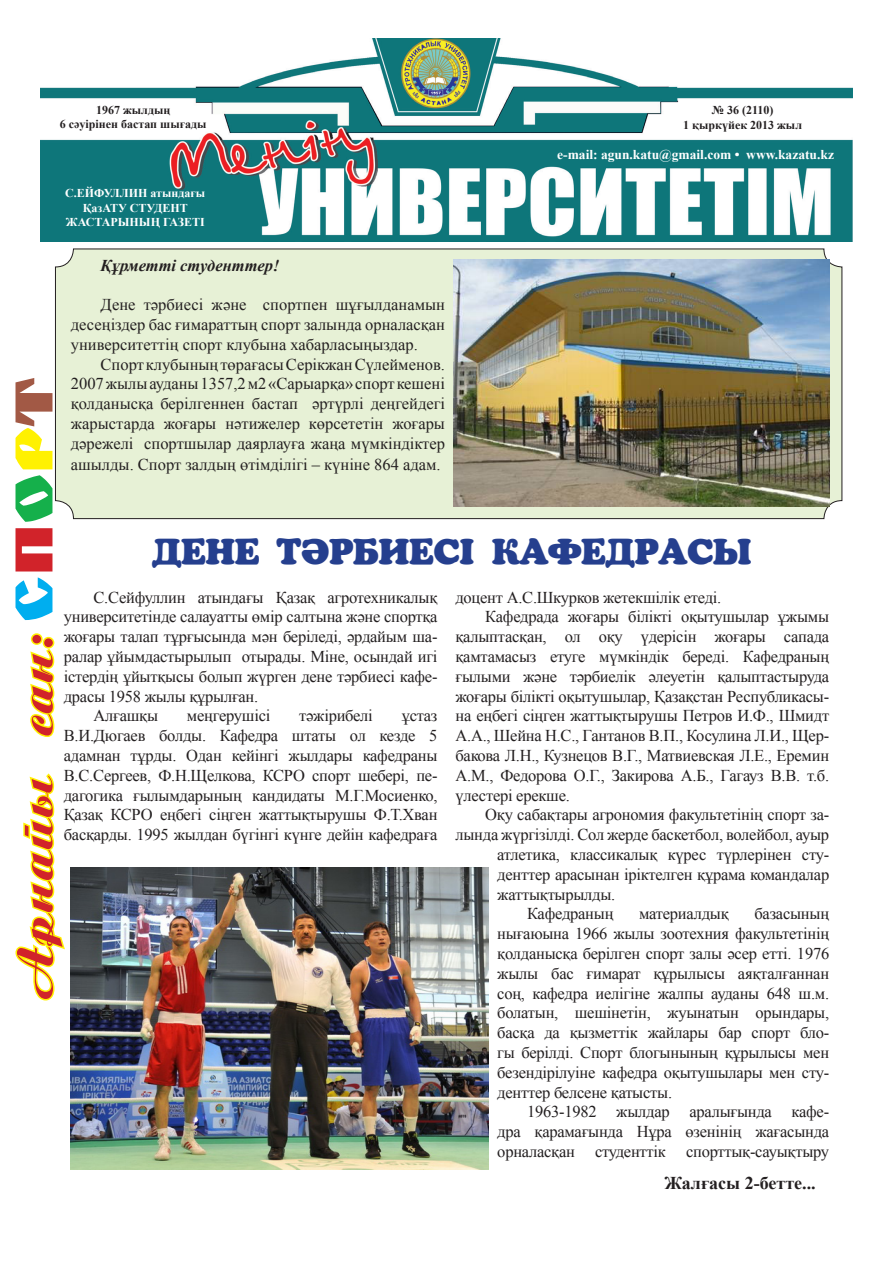
<style>
.page{position:relative;width:893px;height:1263px;background:#fff}
.page>*{position:absolute;margin:0;border:0;box-sizing:border-box;transform-origin:0 0}
.t1{font:51px "KZ Boyarsky";color:#d1232a}
.t2{font:36px "KZ Cooper";letter-spacing:-.015em;color:#253f8e}
.t3{font:700 18px "Times New Roman";color:#231f20}
.t4{font:16.5px/19.8px "Times New Roman";letter-spacing:-.015em;color:#231f20;text-align:justify}
.t5{font:italic 700 16.5px "Times New Roman";color:#231f20}
.t6{font:700 13.5px "Times New Roman";color:#fff}
.t7{font:700 12px "Times New Roman";color:#231f20}
.t8{font:700 12px "Times New Roman";color:#fff}
.s1{font-family:"Granit CTT";color:#00aeef}
.s2{font-family:"Granit CTT"}
.s3{font-family:"Granit CTT";color:#15b04b}
.s4{font-family:"Granit CTT";color:#fff101}
.s5{font-family:"Granit CTT";color:#a25945}
</style>
<div class="page">
<div style="left:55px;top:249px;width:787px;height:270px;background:#e7f1d6;border-radius:18px"></div>
<img style="left:40px;top:38px;width:813px;height:203px">
<img style="left:454px;top:259px;width:375px;height:247px">
<svg style="left:15px;top:773px;width:50px;height:228px"></svg>
<svg style="left:30px;top:633px;width:25px;height:104px"></svg>
<img style="left:71px;top:868px;width:418px;height:301px">
<p class="t7" style="left:96px;top:102px;width:76px">1967 жылдың</p>
<p class="t7" style="left:60px;top:116px;width:148px">6 сәуірінен бастап шығады</p>
<p class="t8" style="left:65px;top:185px;width:141px">С.ЕЙФУЛЛИН атындағы</p>
<p class="t8" style="left:83px;top:199px;width:106px">ҚазАТУ СТУДЕНТ</p>
<p class="t8" style="left:66px;top:214px;width:140px">ЖАСТАРЫНЫҢ ГАЗЕТІ</p>
<p class="t7" style="left:712px;top:102px;width:63px">№ 36 (2110)</p>
<p class="t7" style="left:683px;top:117px;width:120px">1 қыркүйек 2013 жыл</p>
<p class="t6" style="left:557px;top:145px;width:278px">e-mail: agun.katu@gmail.com • www.kazatu.kz</p>
<p class="t5" style="left:101px;top:254px;width:180px">Құрметті студенттер!</p>
<p class="t4" style="left:71px;top:294px;width:376px;text-indent:30px">Дене тәрбиесі және спортпен шұғылданамын десеңіздер бас ғимараттың спорт залында орналасқан университеттің спорт клубына хабарласыңыздар.</p>
<p class="t4" style="left:71px;top:354px;width:376px;text-indent:30px">Спорт клубының төрағасы Серікжан Сүлейменов.<br>2007 жылы ауданы 1357,2 м2 «Сарыарқа» спорт кешені қолданысқа берілгеннен бастап әртүрлі деңгейдегі жарыстарда жоғары нәтижелер көрсететін жоғары дәрежелі спортшылар даярлауға жаңа мүмкіндіктер</p>
<p class="t4" style="left:71px;top:455px;width:371px">ашылды. Спорт залдың өтімділігі – күніне 864 адам.</p>
<p class="t1" style="left:3px;top:999px;width:626px;rotate:-90deg">Арнайы сан: <span class="s1">С</span><span class="s2">П</span><span class="s3">О</span><span class="s4">Р</span><span class="s5">Т</span></p>
<p class="t2" style="left:152px;top:532px;width:601px">ДЕНЕ ТӘРБИЕСІ КАФЕДРАСЫ</p>
<p class="t4" style="left:64px;top:587px;width:375px;text-indent:30px">С.Сейфуллин атындағы Қазақ агротехникалық университетінде салауатты өмір салтына және спортқа жоғары талап тұрғысында мән беріледі, әрдайым ша&shy;ралар ұйымдастырылып отырады. Міне, осындай игі істердің ұйытқысы болып жүрген дене тәрбиесі кафе&shy;драсы 1958 жылы құрылған.</p>
<p class="t4" style="left:94px;top:706px;width:66px">Алғашқы</p>
<p class="t4" style="left:187px;top:706px;width:85px">меңгерушісі</p>
<p class="t4" style="left:299px;top:706px;width:75px">тәжірибелі</p>
<p class="t4" style="left:455px;top:587px;width:267px">доцент А.С.Шкурков жетекшілік етеді.</p>
<p class="t4" style="left:455px;top:607px;width:375px;text-indent:30px">Кафедрада жоғары білікті оқытушылар ұжымы қалыптасқан, ол оқу үдерісін жоғары сапада қамтамасыз етуге мүмкіндік береді. Кафедраның ғылыми және тәрбиелік әлеуетін қалыптастыруда жоғары білікті оқытушылар, Қазақстан Республикасы&shy;на еңбегі сіңген жаттықтырушы Петров И.Ф., Шмидт А.А., Шейна Н.С., Гантанов В.П., Косулина Л.И., Щер&shy;бакова Л.Н., Кузнецов В.Г., Матвиевская Л.Е., Еремин А.М., Федорова О.Г., Закирова А.Б., Гагауз В.В. т.б. үлестері ерекше.</p>
<p class="t4" style="left:485px;top:805px;width:345px">Оқу сабақтары агрономия факультетінің спорт за-</p>
<p class="t4" style="left:455px;top:824px;width:375px">лында жүргізілді. Сол жерде баскетбол, волейбол, ауыр</p>
<p class="t4" style="left:497px;top:844px;width:333px">атлетика, классикалық күрес түрлерінен сту-</p>
<p class="t4" style="left:497px;top:864px;width:333px">денттер арасынан іріктелген құрама командалар</p>
<p class="t4" style="left:497px;top:884px;width:120px">жаттықтырылды.</p>
<p class="t4" style="left:527px;top:904px;width:88px">Кафедраның</p>
<p class="t4" style="left:639px;top:904px;width:91px">материалдық</p>
<p class="t4" style="left:64px;top:706px;width:375px;text-indent:338px">ұстаз В.И.Дюгаев болды. Кафедра штаты ол кезде 5 адамнан тұрды. Одан кейінгі жылдары кафедраны В.С.Сергеев, Ф.Н.Щелкова, КСРО спорт шебері, пе&shy;дагогика ғылымдарының кандидаты М.Г.Мосиенко, Қазақ КСРО еңбегі сіңген жаттықтырушы Ф.Т.Хван басқарды. 1995 жылдан бүгінгі күнге дейін кафедраға</p>
<p class="t4" style="left:497px;top:904px;width:333px;text-indent:257px">базасының нығаюына 1966 жылы зоотехния факультетінің қолданысқа берілген спорт залы әсер етті. 1976 жылы бас ғимарат құрылысы аяқталғаннан соң, кафедра иелігіне жалпы ауданы 648 ш.м. болатын, шешінетін, жуынатын орындары, басқа да қызметтік жайлары бар спорт бло&shy;гы берілді. Спорт блогынының құрылысы мен безендірілуіне кафедра оқытушылары мен сту&shy;денттер белсене қатысты.</p>
<p class="t4" style="left:497px;top:1102px;width:333px;text-indent:30px">1963-1982 жылдар аралығында кафе&shy;дра қарамағында Нұра өзенінің жағасында орналасқан студенттік спорттық-сауықтыру</p>
<p class="t3" style="left:664px;top:1171px;width:153px">Жалғасы 2-бетте...</p>
</div>
